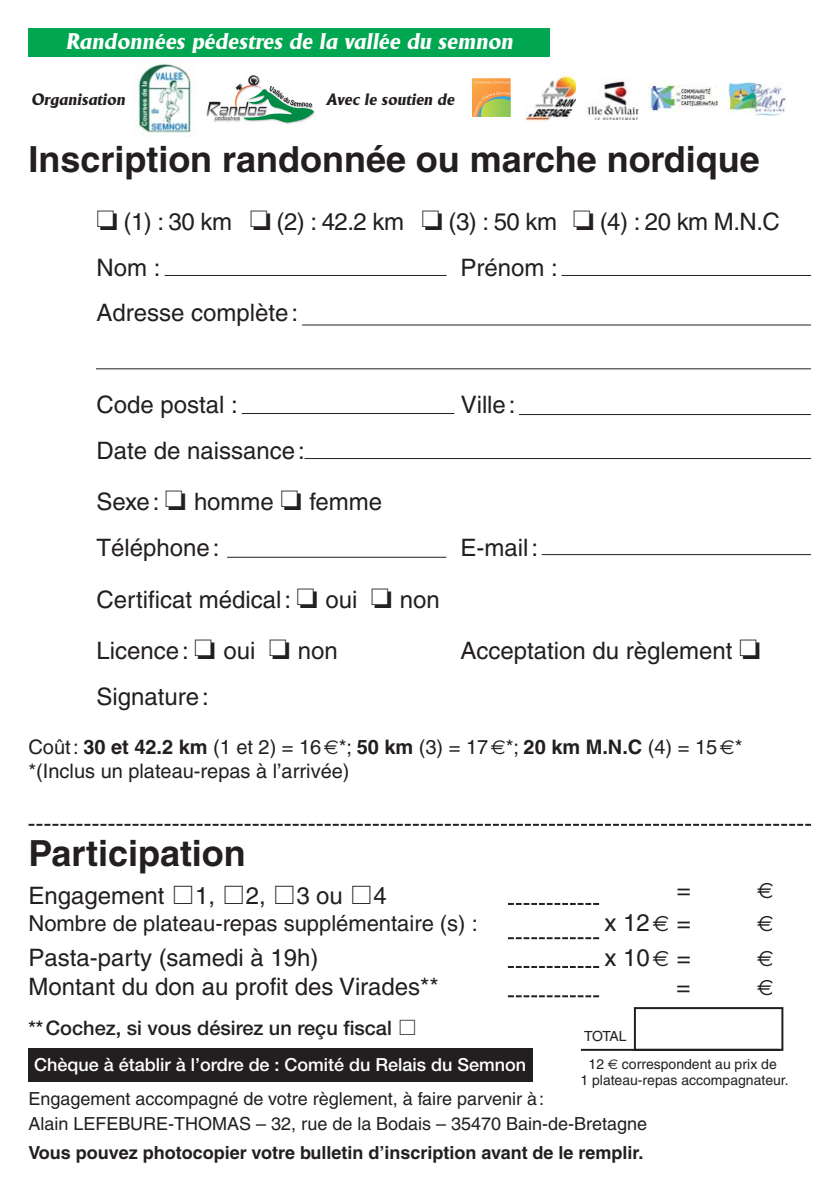
<style>
.page{position:relative;width:839px;height:1191px;background:#fff}
.page>*{position:absolute;margin:0;border:0;box-sizing:border-box;transform-origin:0 0}
.t1{font:700 36px "Helvetica";color:#231f20}
.t2{font:24px/51.6px "Helvetica";color:#231f20}
.t3{font:24px/45.8px "Helvetica";letter-spacing:-.02em;color:#231f20}
.t4{font:22px "Helvetica";color:#231f20}
.t5{font:italic 700 22px "Adelon";color:#fff}
.t6{font:22px "Euro Sans";color:#231f20}
.t7{font:20px/24px "Helvetica";color:#231f20}
.t8{font:500 20px "Helvetica Neue";color:#231f20}
.t9{font:18px/24.4px "Helvetica";color:#231f20}
.t10{font:700 18px "Helvetica";color:#231f20}
.t11{font:500 18px "Helvetica Neue";color:#fff}
.t12{font:italic 700 16px "Adelon";color:#231f20}
.t13{font:14px/28px "Helvetica";color:#231f20}
.s1{font-weight:700}
.s2{font-family:"Euro Sans"}
.s3{font-family:"Euro Sans";font-size:22px}
</style>
<div class="page">
<hr style="left:165px;top:275px;width:281px;height:1px;background:#231f20">
<hr style="left:561px;top:275px;width:250px;height:1px;background:#231f20">
<hr style="left:302px;top:324px;width:509px;height:1px;background:#231f20">
<hr style="left:96px;top:368px;width:715px;height:1px;background:#231f20">
<hr style="left:242px;top:413px;width:212px;height:1px;background:#231f20">
<hr style="left:304px;top:458px;width:507px;height:1px;background:#231f20">
<hr style="left:227px;top:557px;width:219px;height:1px;background:#231f20">
<hr style="left:542px;top:554px;width:269px;height:1px;background:#231f20">
<svg style="left:29px;top:824px;width:782px;height:2px;background:#676465"></svg>
<hr style="left:519px;top:414px;width:292px;height:1px;background:#231f20">
<svg style="left:508px;top:937px;width:91px;height:2px"></svg>
<svg style="left:508px;top:966px;width:91px;height:2px"></svg>
<svg style="left:508px;top:903px;width:91px;height:2px"></svg>
<svg style="left:508px;top:995px;width:91px;height:2px"></svg>
<img style="left:135px;top:62px;width:59px;height:75px">
<img style="left:729px;top:82px;width:57px;height:33px">
<img style="left:526px;top:74px;width:49px;height:47px">
<img style="left:587px;top:79px;width:51px;height:41px">
<svg style="left:472px;top:78px;width:39px;height:39px;background:#d3b057"></svg>
<svg style="left:207px;top:75px;width:108px;height:49px"></svg>
<div style="left:29px;top:29px;width:521px;height:28px;background:#00a650"></div>
<img style="left:648px;top:85px;width:70px;height:26px">
<div style="left:29px;top:1048px;width:504px;height:33px;background:#231f20"></div>
<svg style="left:580px;top:1007px;width:204px;height:44px"></svg>
<p class="t5" style="left:66px;top:33px;width:448px">Randonnées pédestres de la vallée du semnon</p>
<p class="t12" style="left:31px;top:93px;width:95px">Organisation</p>
<p class="t12" style="left:326px;top:93px;width:130px">Avec le soutien de</p>
<h1 class="t1" style="left:29px;top:147px;width:733px">Inscription randonnée ou marche nordique</h1>
<p class="t3" style="left:97px;top:201px;width:685px">❏ (1) : 30 km ❏ (2) : 42.2 km ❏ (3) : 50 km ❏ (4) : 20 km M.N.C<br>Nom :</p>
<p class="t2" style="left:461px;top:244px;width:99px">Prénom :</p>
<p class="t2" style="left:97px;top:290px;width:203px">Adresse complète:</p>
<p class="t2" style="left:97px;top:381px;width:143px">Code postal :</p>
<p class="t2" style="left:461px;top:381px;width:56px">Ville:</p>
<p class="t2" style="left:97px;top:427px;width:287px">Date de naissance:<br>Sexe: ❏ homme ❏ femme</p>
<p class="t2" style="left:97px;top:524px;width:124px">Téléphone:</p>
<p class="t2" style="left:461px;top:524px;width:79px">E-mail:</p>
<p class="t2" style="left:97px;top:576px;width:345px">Certificat médical: ❏ oui ❏ non<br>Licence: ❏ oui ❏ non</p>
<p class="t2" style="left:461px;top:628px;width:301px">Acceptation du règlement ❏</p>
<p class="t2" style="left:97px;top:673px;width:114px">Signature:</p>
<p class="t7" style="left:29px;top:737px;width:715px">Coût: <span class="s1">30 et 42.2 km</span> (1 et 2) = 16 <span class="s2">€</span>*; <span class="s1">50 km</span> (3) = 17 <span class="s2">€</span>*; <span class="s1">20 km M.N.C</span> (4) = 15 <span class="s2">€</span>* *(Inclus un plateau-repas à l’arrivée)</p>
<h1 class="t1" style="left:29px;top:840px;width:219px">Participation</h1>
<p class="t2" style="left:29px;top:873px;width:360px">Engagement □1, □2, □3 ou □4</p>
<p class="t2" style="left:677px;top:867px;width:16px">=</p>
<p class="t6" style="left:757px;top:878px;width:18px">€</p>
<p class="t4" style="left:29px;top:916px;width:451px">Nombre de plateau-repas supplémentaire (s) :</p>
<p class="t2" style="left:605px;top:900px;width:88px">x 12 <span class="s3">€</span> =</p>
<p class="t6" style="left:757px;top:911px;width:18px">€</p>
<p class="t2" style="left:29px;top:934px;width:291px">Pasta-party (samedi à 19h)</p>
<p class="t2" style="left:605px;top:934px;width:88px">x 10 <span class="s3">€</span> =</p>
<p class="t6" style="left:757px;top:945px;width:18px">€</p>
<p class="t2" style="left:29px;top:963px;width:412px">Montant du don au profit des Virades**</p>
<p class="t2" style="left:677px;top:963px;width:16px">=</p>
<p class="t6" style="left:757px;top:974px;width:18px">€</p>
<p class="t8" style="left:29px;top:1021px;width:390px">** Cochez, si vous désirez un reçu fiscal □</p>
<p class="t11" style="left:34px;top:1058px;width:493px">Chèque à établir à l’ordre de : Comité du Relais du Semnon</p>
<p class="t13" style="left:588px;top:1023px;width:190px;text-indent:-4px">TOTAL<br>12 <span class="s2">€</span> correspondent au prix de</p>
<p class="t13" style="left:580px;top:1067px;width:210px">1 plateau-repas accompagnateur.</p>
<p class="t9" style="left:29px;top:1089px;width:620px">Engagement accompagné de votre règlement, à faire parvenir à:<br>Alain LEFEBURE-THOMAS – 32, rue de la Bodais – 35470 Bain-de-Bretagne</p>
<p class="t10" style="left:29px;top:1146px;width:616px">Vous pouvez photocopier votre bulletin d’inscription avant de le remplir.</p>
</div>
